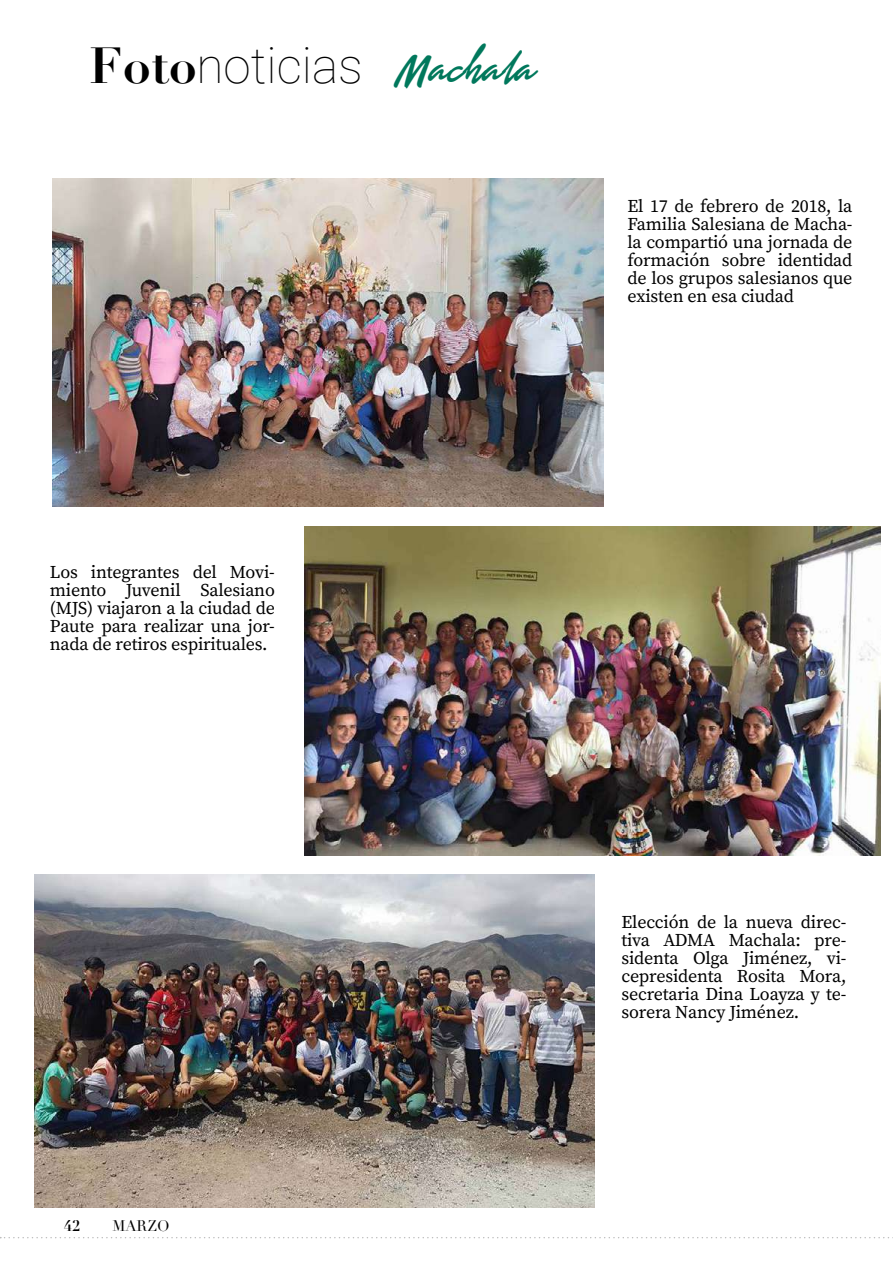
<style>
.page{position:relative;width:893px;height:1263px;background:#fff}
.page>*{position:absolute;margin:0;border:0;box-sizing:border-box;transform-origin:0 0}
.t1{font:100 49.5px "Roboto";color:#000}
.t2{font:18px/18px "Source Serif Pro";letter-spacing:-.01em;color:#000;text-align:justify}
.t3{font:15px "Didot";color:#000}
.t4{font:700 15px "Didot";color:#000}
.s1{font-family:"Didot";font-weight:700}
.s2{font-family:"Finition PERSONALUSEONLY";font-weight:400;font-size:43.5px;color:#00785c}
</style>
<div class="page">
<svg style="left:0;top:1237px;width:893px;height:1px"></svg>
<img style="left:52px;top:178px;width:551px;height:329px">
<img style="left:304px;top:526px;width:576px;height:329px">
<img style="left:34px;top:874px;width:560px;height:333px">
<h1 class="t1" style="left:89px;top:31px;width:448px"><span class="s1">Foto</span>noticias <span class="s2">Machala</span></h1>
<p class="t2" style="left:627px;top:197px;width:227px">El 17 de febrero de 2018, la Familia Salesiana de Macha&shy;la compartió una jornada de formación sobre identidad de los grupos salesianos que existen en esa ciudad</p>
<p class="t2" style="left:50px;top:563px;width:227px">Los integrantes del Movi&shy;miento Juvenil Salesiano (MJS) viajaron a la ciudad de Paute para realizar una jor&shy;nada de retiros espirituales.</p>
<p class="t4" style="left:64px;top:1216px;width:18px">42</p>
<p class="t3" style="left:112px;top:1217px;width:59px">MARZO</p>
<p class="t2" style="left:621px;top:914px;width:226px">Elección de la nueva direc&shy;tiva ADMA Machala: pre&shy;sidenta Olga Jiménez, vi&shy;cepresidenta Rosita Mora, secretaria Dina Loayza y te&shy;sorera Nancy Jiménez.</p>
</div>
